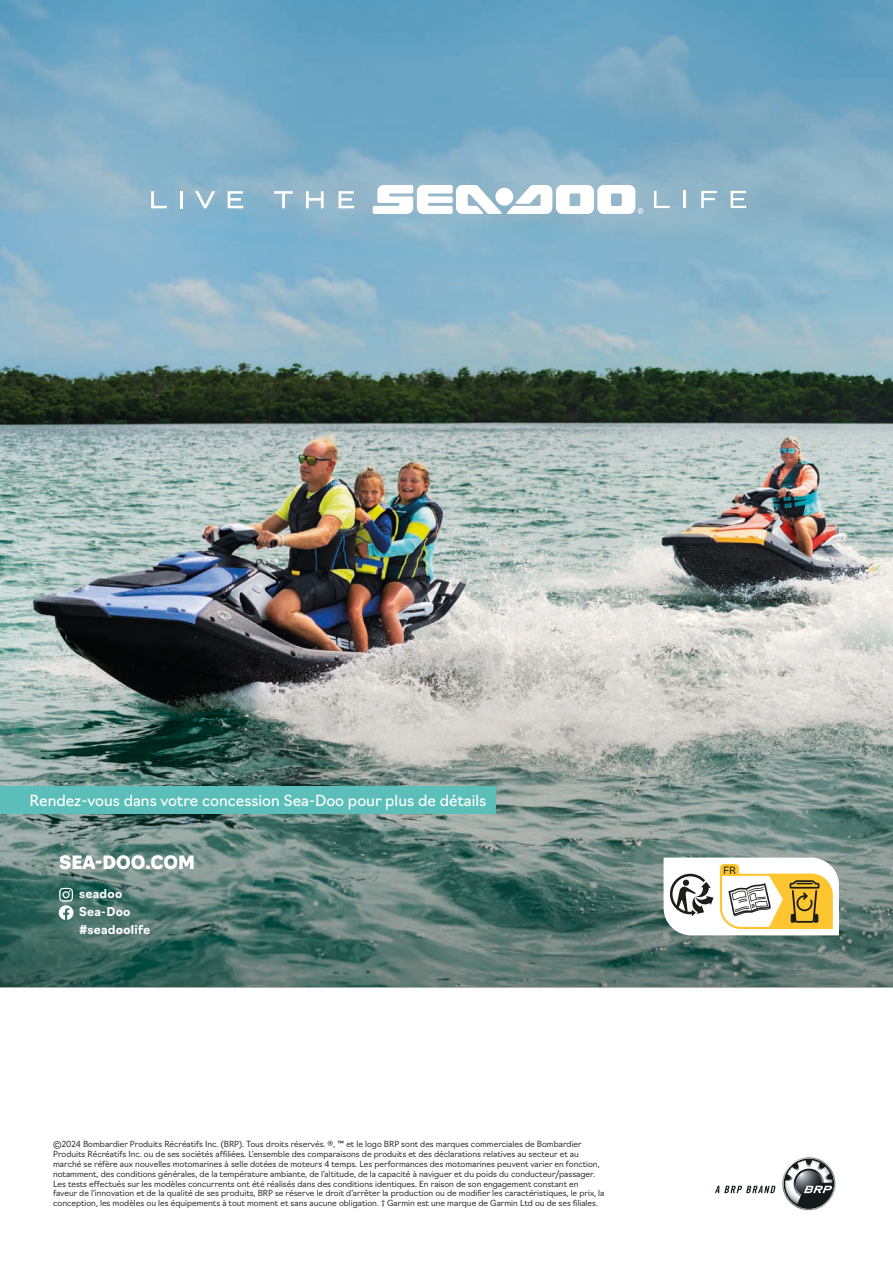
<style>
.page{position:relative;width:893px;height:1263px;background:#fff}
.page>*{position:absolute;margin:0;border:0;box-sizing:border-box;transform-origin:0 0}
.t1{font:900 18px "Navigo";color:#fff}
.t2{font:15px "Navigo";color:#fff}
.t3{font:700 12px "Navigo";letter-spacing:.015em;color:#fff}
.t4{font:10.5px "Neue Haas Unica W1 G";color:#1d1d1b}
.t5{font:300 8.25px/9.9px "Navigo";color:#1d1d1b}
</style>
<div class="page">
<svg style="left:715px;top:1157px;width:121px;height:54px"></svg>
<img style="left:0;top:0;width:893px;height:556px">
<img style="left:0;top:556px;width:893px;height:432px">
<svg style="left:59px;top:888px;width:14px;height:32px"></svg>
<svg style="left:373px;top:163px;width:270px;height:51px"></svg>
<svg style="left:151px;top:191px;width:16px;height:17px"></svg>
<hr style="left:180px;top:191px;width:3px;height:17px;background:#fff">
<svg style="left:195px;top:191px;width:20px;height:17px"></svg>
<svg style="left:228px;top:191px;width:15px;height:17px"></svg>
<svg style="left:274px;top:191px;width:19px;height:17px"></svg>
<svg style="left:306px;top:191px;width:18px;height:17px"></svg>
<svg style="left:338px;top:191px;width:16px;height:17px"></svg>
<svg style="left:654px;top:191px;width:16px;height:17px"></svg>
<hr style="left:683px;top:191px;width:3px;height:17px;background:#fff">
<svg style="left:701px;top:191px;width:16px;height:17px"></svg>
<svg style="left:731px;top:191px;width:15px;height:17px"></svg>
<svg style="left:663px;top:857px;width:176px;height:78px"></svg>
<div style="left:0;top:786px;width:495px;height:28px;background:#5bbeb9"></div>
<p class="t2" style="left:30px;top:789px;width:458px">Rendez-vous dans votre concession Sea-Doo pour plus de détails</p>
<p class="t1" style="left:59px;top:848px;width:137px">SEA-DOO.COM</p>
<p class="t3" style="left:79px;top:884px;width:45px">seadoo</p>
<p class="t3" style="left:79px;top:902px;width:53px">Sea-Doo</p>
<p class="t3" style="left:79px;top:920px;width:73px">#seadoolife</p>
<p class="t5" style="left:53px;top:1138px;width:553px">©2024 Bombardier Produits Récréatifs Inc. (BRP). Tous droits réservés. ®, ™ et le logo BRP sont des marques commerciales de Bombardier Produits Récréatifs Inc. ou de ses sociétés affiliées. L’ensemble des comparaisons de produits et des déclarations relatives au secteur et au marché se réfère aux nouvelles motomarines à selle dotées de moteurs 4 temps. Les performances des motomarines peuvent varier en fonction, notamment, des conditions générales, de la température ambiante, de l’altitude, de la capacité à naviguer et du poids du conducteur/passager.<br>Les tests effectués sur les modèles concurrents ont été réalisés dans des conditions identiques. En raison de son engagement constant en faveur de l’innovation et de la qualité de ses produits, BRP se réserve le droit d’arrêter la production ou de modifier les caractéristiques, le prix, la conception, les modèles ou les équipements à tout moment et sans aucune obligation. † Garmin est une marque de Garmin Ltd ou de ses filiales.</p>
<p class="t4" style="left:723px;top:862px;width:14px">FR</p>
</div>
